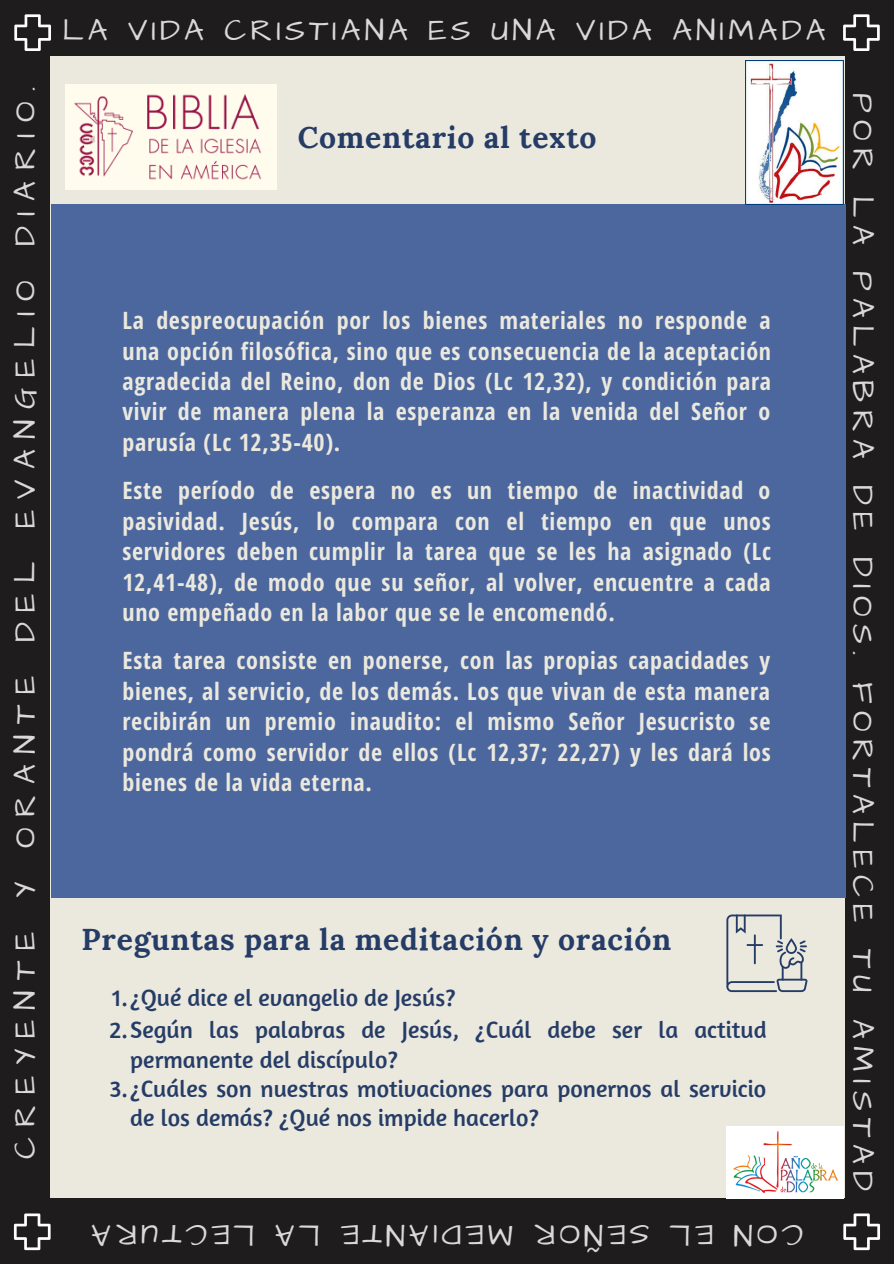
<style>
.page{position:relative;width:894px;height:1264px;background:#fff}
.page>*{position:absolute;margin:0;border:0;box-sizing:border-box;transform-origin:0 0}
.t1{font:30.9px "Architects Daughter";letter-spacing:.23em;color:#d9d9d9}
.t2{font:30.9px "Architects Daughter";letter-spacing:.345em;color:#d9d9d9}
.t3{font:30.9px "Architects Daughter";letter-spacing:.13em;color:#d9d9d9}
.t4{font:30.9px "Architects Daughter";letter-spacing:.125em;color:#d9d9d9}
.t5{font:700 30px "Lora";letter-spacing:.025em;color:#253c66}
.t6{font:700 24px/30.5px "Open Sans Hebrew Condensed";letter-spacing:.03em;color:#ebe8de;text-align:justify}
.t7{font:24px/32.7px "Amaranth";color:#253c66}
</style>
<div class="page">
<div style="left:0;top:0;width:893px;height:1263px;background:#1e1c1c"></div>
<div style="left:51px;top:56px;width:794px;height:1141px;background:#ebe8de"></div>
<svg style="left:843px;top:14px;width:36px;height:37px"></svg>
<svg style="left:843px;top:1213px;width:36px;height:37px"></svg>
<svg style="left:14px;top:1213px;width:37px;height:37px"></svg>
<svg style="left:14px;top:14px;width:37px;height:37px"></svg>
<div style="left:51px;top:204px;width:794px;height:694px;background:#4b679d"></div>
<img style="left:745px;top:60px;width:98px;height:144px">
<img style="left:726px;top:1126px;width:117px;height:72px">
<div style="left:65px;top:84px;width:212px;height:105px;background:#fffbed"></div>
<img style="left:74px;top:94px;width:188px;height:86px">
<svg style="left:726px;top:914px;width:81px;height:78px"></svg>
<p class="t2" style="left:4px;top:1159px;width:1074px;rotate:-90deg">CREYENTE Y ORANTE DEL EVANGELIO DIARIO.</p>
<p class="t3" style="left:62px;top:10px;width:764px">LA VIDA CRISTIANA ES UNA VIDA ANIMADA</p>
<p class="t5" style="left:298px;top:118px;width:300px">Comentario al texto</p>
<p class="t6" style="left:122px;top:304px;width:650px">La despreocupación por los bienes materiales no responde a una opción filosófica, sino que es consecuencia de la aceptación agradecida del Reino, don de Dios (Lc 12,32), y condición para vivir de manera plena la esperanza en la venida del Señor o parusía (Lc 12,35-40).</p>
<p class="t6" style="left:122px;top:475px;width:650px">Este período de espera no es un tiempo de inactividad o pasividad. Jesús, lo compara con el tiempo en que unos servidores deben cumplir la tarea que se les ha asignado (Lc 12,41-48), de modo que su señor, al volver, encuentre a cada uno empeñado en la labor que se le encomendó.</p>
<p class="t6" style="left:122px;top:645px;width:649px">Esta tarea consiste en ponerse, con las propias capacidades y bienes, al servicio, de los demás. Los que vivan de esta manera recibirán un premio inaudito: el mismo Señor Jesucristo se pondrá como servidor de ellos (Lc 12,37; 22,27) y les dará los bienes de la vida eterna.</p>
<p class="t5" style="left:82px;top:920px;width:591px">Preguntas para la meditación y oración</p>
<p class="t7" style="left:110px;top:980px;width:658px">1.¿Qué dice el evangelio de Jesús?<br>2.Según las palabras de Jesús, ¿Cuál debe ser la actitud</p>
<p class="t7" style="left:130px;top:1042px;width:269px">permanente del discípulo?</p>
<p class="t7" style="left:109px;top:1071px;width:658px">3.¿Cuáles son nuestras motivaciones para ponernos al servicio</p>
<p class="t7" style="left:130px;top:1100px;width:410px">de los demás? ¿Qué nos impide hacerlo?</p>
<p class="t4" style="left:255px;top:1255px;width:165px;rotate:-180deg">LECTURA</p>
<p class="t1" style="left:320px;top:1255px;width:47px;rotate:-180deg">LA</p>
<p class="t1" style="left:513px;top:1255px;width:174px;rotate:-180deg">MED AI NTE</p>
<p class="t1" style="left:649px;top:1255px;width:117px;rotate:-180deg">SEÑOR</p>
<p class="t1" style="left:713px;top:1255px;width:45px;rotate:-180deg">EL</p>
<p class="t1" style="left:802px;top:1255px;width:71px;rotate:-180deg">CON</p>
<p class="t1" style="left:883px;top:93px;width:1099px;rotate:90deg">POR LA PALABRA DE DIOS. FORTALECE TU AMISTAD</p>
</div>
